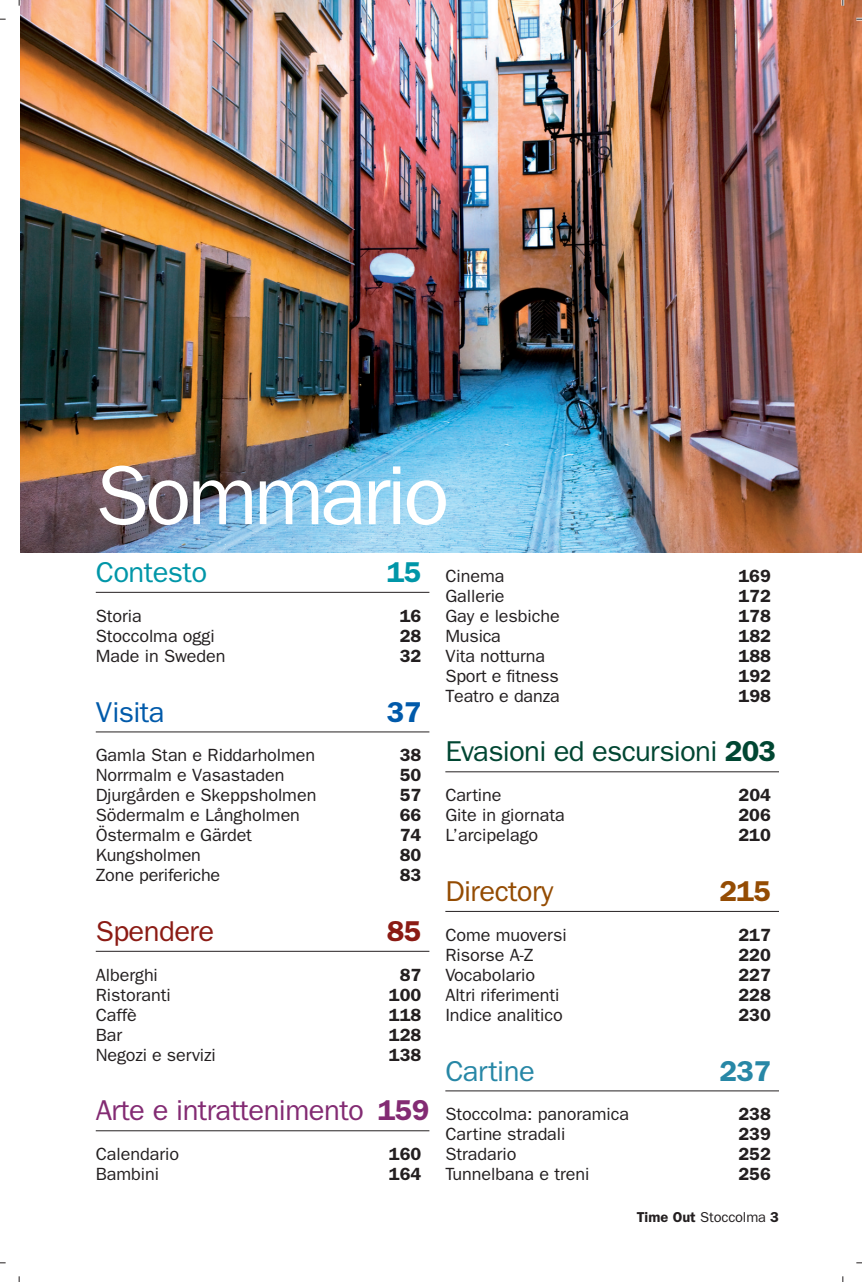
<style>
.page{position:relative;width:862px;height:1282px;background:#fff}
.page>*{position:absolute;margin:0;border:0;box-sizing:border-box;transform-origin:0 0}
.t1{font:84.15px "ITC Franklin Gothic Std";letter-spacing:-.045em;color:#fff}
.t2{font:28.8px "ITC Franklin Gothic Std";letter-spacing:-.02em;color:#832b73}
.t3{font:28.8px "ITC Franklin Gothic Std";letter-spacing:-.025em;color:#004632}
.t4{font:28.8px "ITC Franklin Gothic Std";letter-spacing:-.02em;color:#944c03}
.t5{font:28.8px "ITC Franklin Gothic Std";letter-spacing:-.02em;color:#0096a8}
.t6{font:28.8px "ITC Franklin Gothic Std";letter-spacing:-.02em;color:#8b1b14}
.t7{font:28.8px "ITC Franklin Gothic Std";letter-spacing:-.02em;color:#2787a6}
.t8{font:28.8px "ITC Franklin Gothic Std";letter-spacing:-.02em;color:#015aaa}
.t9{font:600 28.8px "ITC Franklin Gothic Std";color:#944c03}
.t10{font:600 28.8px "ITC Franklin Gothic Std";color:#2787a6}
.t11{font:600 28.8px "ITC Franklin Gothic Std";color:#0096a8}
.t12{font:600 28.8px "ITC Franklin Gothic Std";color:#015aaa}
.t13{font:600 28.8px "ITC Franklin Gothic Std";color:#8b1b14}
.t14{font:17.78px "ITC Franklin Gothic Std";letter-spacing:-.005em;color:#231f20}
.t15{font:600 17.78px "ITC Franklin Gothic Std";letter-spacing:.005em;color:#231f20}
.t16{font:14.4px "ITC Franklin Gothic Std";letter-spacing:-.01em;color:#231f20}
.s1{font-weight:600}
</style>
<div class="page">
<img style="left:20px;top:0;width:841px;height:553px">
<hr style="left:96px;top:592px;width:333px;height:1px;background:#231f20">
<hr style="left:96px;top:732px;width:333px;height:1px;background:#231f20">
<hr style="left:96px;top:951px;width:333px;height:1px;background:#231f20">
<hr style="left:96px;top:1130px;width:333px;height:1px;background:#231f20">
<hr style="left:445px;top:771px;width:333px;height:1px;background:#231f20">
<hr style="left:445px;top:911px;width:333px;height:1px;background:#231f20">
<hr style="left:445px;top:1090px;width:333px;height:1px;background:#231f20">
<svg style="left:0;top:18px;width:6px;height:2px"></svg>
<svg style="left:855px;top:18px;width:6px;height:3px"></svg>
<svg style="left:0;top:1262px;width:6px;height:2px"></svg>
<svg style="left:18px;top:0;width:3px;height:6px"></svg>
<svg style="left:18px;top:1276px;width:2px;height:6px"></svg>
<svg style="left:840px;top:0;width:3px;height:6px"></svg>
<h1 class="t1" style="left:96px;top:465px;width:355px">Sommario</h1>
<h2 class="t5" style="left:96px;top:562px;width:113px">Contesto</h2>
<h2 class="t11" style="left:386px;top:562px;width:36px">15</h2>
<p class="t14" style="left:96px;top:609px;width:48px">Storia</p>
<p class="t15" style="left:399px;top:609px;width:23px">16</p>
<p class="t14" style="left:96px;top:629px;width:120px">Stoccolma oggi</p>
<p class="t15" style="left:399px;top:629px;width:23px">28</p>
<p class="t14" style="left:96px;top:649px;width:131px">Made in Sweden</p>
<p class="t15" style="left:399px;top:649px;width:23px">32</p>
<h2 class="t8" style="left:96px;top:701px;width:70px">Visita</h2>
<h2 class="t12" style="left:386px;top:701px;width:36px">37</h2>
<p class="t14" style="left:96px;top:749px;width:221px">Gamla Stan e Riddarholmen</p>
<p class="t15" style="left:399px;top:749px;width:23px">38</p>
<p class="t14" style="left:96px;top:769px;width:190px">Norrmalm e Vasastaden</p>
<p class="t15" style="left:399px;top:769px;width:23px">50</p>
<p class="t14" style="left:96px;top:789px;width:222px">Djurgården e Skeppsholmen</p>
<p class="t15" style="left:399px;top:789px;width:23px">57</p>
<p class="t14" style="left:96px;top:809px;width:206px">Södermalm e Långholmen</p>
<p class="t15" style="left:399px;top:809px;width:23px">66</p>
<p class="t14" style="left:96px;top:829px;width:158px">Östermalm e Gärdet</p>
<p class="t15" style="left:399px;top:829px;width:23px">74</p>
<p class="t14" style="left:96px;top:849px;width:107px">Kungsholmen</p>
<p class="t15" style="left:399px;top:849px;width:23px">80</p>
<p class="t14" style="left:96px;top:869px;width:126px">Zone periferiche</p>
<p class="t15" style="left:399px;top:869px;width:23px">83</p>
<h2 class="t6" style="left:96px;top:921px;width:120px">Spendere</h2>
<h2 class="t13" style="left:386px;top:921px;width:36px">85</h2>
<p class="t14" style="left:96px;top:968px;width:64px">Alberghi</p>
<p class="t15" style="left:399px;top:968px;width:23px">87</p>
<p class="t14" style="left:96px;top:988px;width:76px">Ristoranti</p>
<p class="t15" style="left:388px;top:988px;width:34px">100</p>
<p class="t14" style="left:96px;top:1008px;width:43px">Caffè</p>
<p class="t15" style="left:388px;top:1008px;width:34px">118</p>
<p class="t14" style="left:96px;top:1028px;width:28px">Bar</p>
<p class="t15" style="left:388px;top:1028px;width:34px">128</p>
<p class="t14" style="left:96px;top:1048px;width:121px">Negozi e servizi</p>
<p class="t15" style="left:389px;top:1048px;width:34px">138</p>
<h2 class="t2" style="left:96px;top:1100px;width:335px">Arte e intrattenimento <span class="s1">159</span></h2>
<p class="t14" style="left:96px;top:1148px;width:85px">Calendario</p>
<p class="t15" style="left:388px;top:1148px;width:34px">160</p>
<p class="t14" style="left:96px;top:1168px;width:65px">Bambini</p>
<p class="t15" style="left:388px;top:1168px;width:34px">164</p>
<p class="t14" style="left:445px;top:570px;width:61px">Cinema</p>
<p class="t15" style="left:738px;top:570px;width:34px">169</p>
<p class="t14" style="left:445px;top:589px;width:61px">Gallerie</p>
<p class="t15" style="left:738px;top:589px;width:34px">172</p>
<p class="t14" style="left:445px;top:609px;width:116px">Gay e lesbiche</p>
<p class="t15" style="left:738px;top:609px;width:34px">178</p>
<p class="t14" style="left:445px;top:629px;width:57px">Musica</p>
<p class="t15" style="left:738px;top:629px;width:34px">182</p>
<p class="t14" style="left:445px;top:649px;width:101px">Vita notturna</p>
<p class="t15" style="left:738px;top:649px;width:34px">188</p>
<p class="t14" style="left:445px;top:669px;width:115px">Sport e fitness</p>
<p class="t15" style="left:738px;top:669px;width:34px">192</p>
<p class="t14" style="left:445px;top:689px;width:116px">Teatro e danza</p>
<p class="t15" style="left:738px;top:689px;width:34px">198</p>
<h2 class="t3" style="left:445px;top:741px;width:332px">Evasioni ed escursioni <span class="s1">203</span></h2>
<p class="t14" style="left:445px;top:789px;width:57px">Cartine</p>
<p class="t15" style="left:738px;top:789px;width:34px">204</p>
<p class="t14" style="left:445px;top:809px;width:121px">Gite in giornata</p>
<p class="t15" style="left:738px;top:809px;width:34px">206</p>
<p class="t14" style="left:445px;top:829px;width:94px">L’arcipelago</p>
<p class="t15" style="left:738px;top:829px;width:34px">210</p>
<h2 class="t4" style="left:445px;top:881px;width:109px">Directory</h2>
<h2 class="t9" style="left:719px;top:881px;width:53px">215</h2>
<p class="t14" style="left:445px;top:928px;width:123px">Come muoversi</p>
<p class="t15" style="left:738px;top:928px;width:34px">217</p>
<p class="t14" style="left:445px;top:948px;width:90px">Risorse A-Z</p>
<p class="t15" style="left:738px;top:948px;width:34px">220</p>
<p class="t14" style="left:445px;top:968px;width:91px">Vocabolario</p>
<p class="t15" style="left:738px;top:968px;width:34px">227</p>
<p class="t14" style="left:445px;top:988px;width:116px">Altri riferimenti</p>
<p class="t15" style="left:738px;top:988px;width:34px">228</p>
<p class="t14" style="left:445px;top:1008px;width:119px">Indice analitico</p>
<p class="t15" style="left:738px;top:1008px;width:34px">230</p>
<h2 class="t7" style="left:445px;top:1060px;width:91px">Cartine</h2>
<h2 class="t10" style="left:719px;top:1060px;width:53px">237</h2>
<p class="t14" style="left:445px;top:1108px;width:185px">Stoccolma: panoramica</p>
<p class="t15" style="left:738px;top:1108px;width:34px">238</p>
<p class="t14" style="left:445px;top:1128px;width:122px">Cartine stradali</p>
<p class="t15" style="left:738px;top:1128px;width:34px">239</p>
<p class="t14" style="left:445px;top:1148px;width:73px">Stradario</p>
<p class="t15" style="left:738px;top:1148px;width:34px">252</p>
<p class="t14" style="left:445px;top:1168px;width:145px">Tunnelbana e treni</p>
<p class="t15" style="left:738px;top:1168px;width:34px">256</p>
<p class="t16" style="left:636px;top:1212px;width:144px"><span class="s1">Time Out</span> Stoccolma <span class="s1">3</span></p>
</div>
